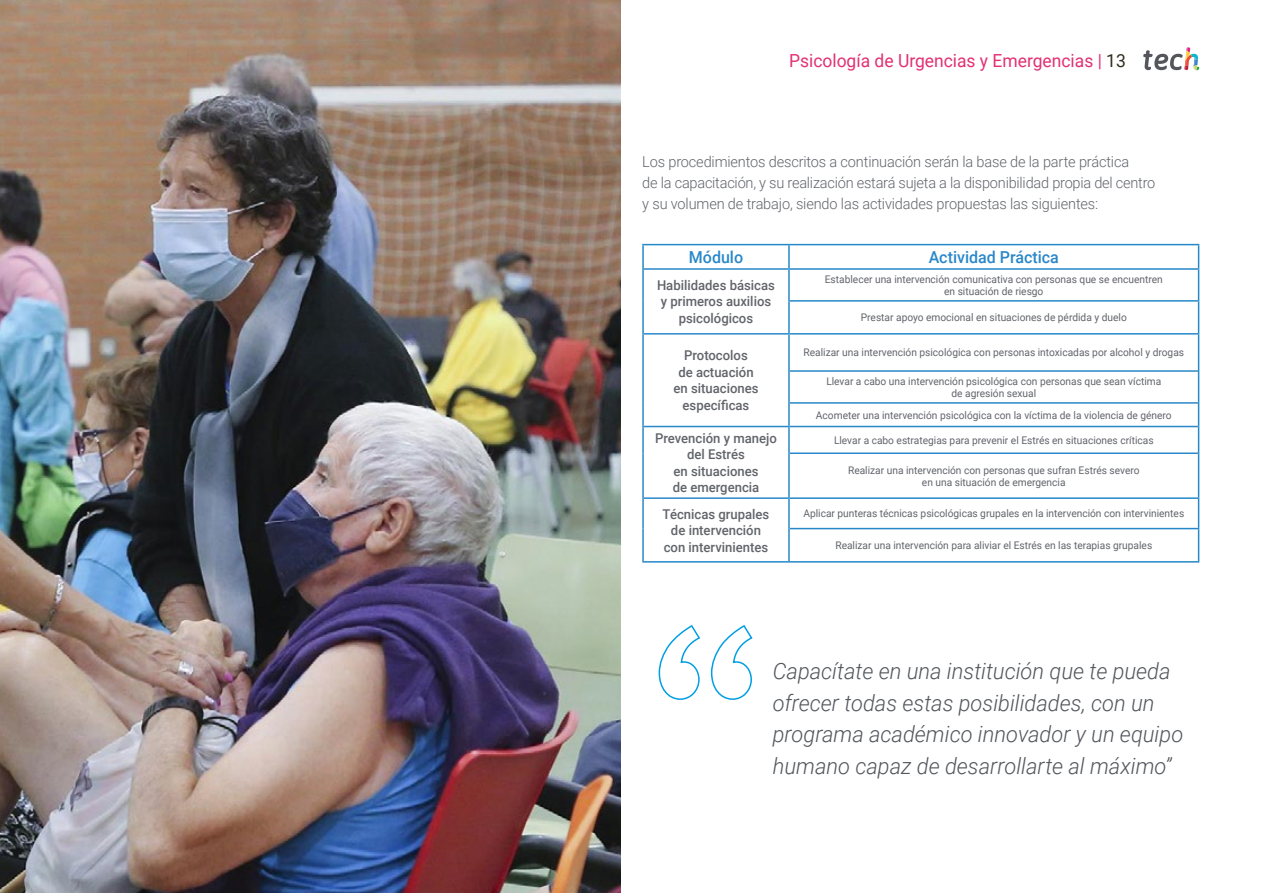
<style>
.page{position:relative;width:1263px;height:893px;background:#fff}
.page>*{position:absolute;margin:0;border:0;box-sizing:border-box;transform-origin:0 0}
.t1{font:italic 300 22.5px/31.5px "Roboto";color:#52555b}
.t2{font:18px "Roboto";color:#e23074}
.t3{font:500 16.5px "Roboto";color:#2988c9}
.t4{font:300 15px/21px "Roboto";letter-spacing:-.01em;color:#61646a}
.t5{font:500 13.5px/16.5px "Roboto";color:#61646a;text-align:center}
.t6{font:10.5px/12px "Roboto";color:#61646a;text-align:center}
.s1{color:#312e20}
</style>
<div class="page">
<svg style="left:658px;top:625px;width:95px;height:75px"></svg>
<svg style="left:1143px;top:47px;width:56px;height:24px"></svg>
<hr style="left:642px;top:561px;width:147px;height:2px;background:#2488c9">
<hr style="left:642px;top:427px;width:2px;height:26px;background:#2988c9">
<hr style="left:788px;top:427px;width:2px;height:26px;background:#2988c9">
<hr style="left:642px;top:453px;width:2px;height:45px;background:#2988c9">
<hr style="left:788px;top:453px;width:2px;height:45px;background:#2988c9">
<hr style="left:642px;top:498px;width:2px;height:31px;background:#2988c9">
<hr style="left:788px;top:498px;width:2px;height:31px;background:#2988c9">
<hr style="left:642px;top:529px;width:2px;height:32px;background:#2988c9">
<hr style="left:788px;top:529px;width:2px;height:32px;background:#2988c9">
<hr style="left:790px;top:370px;width:408px;height:2px;background:#2988c9">
<hr style="left:790px;top:402px;width:408px;height:2px;background:#2988c9">
<hr style="left:790px;top:426px;width:408px;height:1px;background:#2988c9">
<hr style="left:790px;top:452px;width:408px;height:2px;background:#2988c9">
<hr style="left:644px;top:268px;width:144px;height:2px;background:#2988c9">
<hr style="left:642px;top:269px;width:2px;height:32px;background:#2488c9">
<hr style="left:642px;top:301px;width:2px;height:32px;background:#2488c9">
<hr style="left:788px;top:270px;width:2px;height:30px;background:#2988c9">
<hr style="left:644px;top:497px;width:144px;height:2px;background:#2988c9">
<hr style="left:642px;top:244px;width:147px;height:1px;background:#2488c9">
<hr style="left:642px;top:245px;width:2px;height:24px;background:#2488c9">
<hr style="left:789px;top:244px;width:410px;height:1px;background:#2488c9">
<hr style="left:788px;top:245px;width:2px;height:23px;background:#2488c9">
<svg style="left:1198px;top:245px;width:1px;height:23px"></svg>
<hr style="left:788px;top:268px;width:411px;height:2px;background:#2488c9">
<hr style="left:1198px;top:270px;width:1px;height:30px;background:#2488c9">
<hr style="left:788px;top:302px;width:2px;height:31px;background:#2488c9">
<hr style="left:1198px;top:302px;width:1px;height:31px;background:#2488c9">
<hr style="left:1198px;top:335px;width:1px;height:36px;background:#2488c9">
<hr style="left:790px;top:497px;width:409px;height:2px;background:#2488c9">
<hr style="left:790px;top:528px;width:409px;height:1px;background:#2488c9">
<hr style="left:789px;top:561px;width:410px;height:2px;background:#2488c9">
<hr style="left:788px;top:300px;width:411px;height:2px;background:#2488c9">
<hr style="left:790px;top:333px;width:409px;height:2px;background:#2488c9">
<hr style="left:1198px;top:371px;width:1px;height:32px;background:#2488c9">
<svg style="left:1198px;top:403px;width:1px;height:50px"></svg>
<hr style="left:1198px;top:453px;width:1px;height:44px;background:#2488c9">
<svg style="left:1198px;top:499px;width:1px;height:29px"></svg>
<hr style="left:1198px;top:529px;width:1px;height:32px;background:#2488c9">
<hr style="left:642px;top:333px;width:148px;height:2px;background:#2988c9">
<hr style="left:642px;top:335px;width:2px;height:36px;background:#2988c9">
<hr style="left:788px;top:335px;width:2px;height:36px;background:#2988c9">
<hr style="left:642px;top:371px;width:2px;height:32px;background:#2988c9">
<hr style="left:788px;top:371px;width:2px;height:32px;background:#2988c9">
<hr style="left:642px;top:403px;width:2px;height:23px;background:#2988c9">
<hr style="left:788px;top:403px;width:2px;height:23px;background:#2988c9">
<hr style="left:642px;top:426px;width:148px;height:1px;background:#2988c9">
<img style="left:0;top:0;width:621px;height:893px">
<h2 class="t2" style="left:789px;top:48px;width:338px">Psicología de Urgencias y Emergencias | <span class="s1">13</span></h2>
<p class="t4" style="left:642px;top:151px;width:515px">Los procedimientos descritos a continuación serán la base de la parte práctica<br>de la capacitación, y su realización estará sujeta a la disponibilidad propia del centro y su volumen de trabajo, siendo las actividades propuestas las siguientes:</p>
<h3 class="t3" style="left:689px;top:246px;width:56px">Módulo</h3>
<h3 class="t3" style="left:929px;top:246px;width:132px">Actividad Práctica</h3>
<p class="t5" style="left:657px;top:276px;width:119px">Habilidades básicas y primeros auxilios psicológicos</p>
<p class="t6" style="left:825px;top:273px;width:339px">Establecer una intervención comunicativa con personas que se encuentren en situación de riesgo</p>
<p class="t6" style="left:861px;top:311px;width:267px">Prestar apoyo emocional en situaciones de pérdida y duelo</p>
<p class="t5" style="left:673px;top:347px;width:87px">Protocolos<br>de actuación en situaciones específicas</p>
<p class="t6" style="left:803px;top:346px;width:382px">Realizar una intervención psicológica con personas intoxicadas por alcohol y drogas</p>
<p class="t6" style="left:826px;top:375px;width:336px">Llevar a cabo una intervención psicológica con personas que sean víctima de agresión sexual</p>
<p class="t6" style="left:816px;top:408px;width:357px">Acometer una intervención psicológica con la víctima de la violencia de género</p>
<p class="t5" style="left:655px;top:429px;width:123px">Prevención y manejo del Estrés<br>en situaciones<br>de emergencia</p>
<p class="t6" style="left:834px;top:434px;width:321px">Llevar a cabo estrategias para prevenir el Estrés en situaciones críticas</p>
<p class="t6" style="left:848px;top:463px;width:293px">Realizar una intervención con personas que sufran Estrés severo en una situación de emergencia</p>
<p class="t5" style="left:663px;top:505px;width:108px">Técnicas grupales de intervención con intervinientes</p>
<p class="t6" style="left:803px;top:507px;width:382px">Aplicar punteras técnicas psicológicas grupales en la intervención con intervinientes</p>
<p class="t6" style="left:835px;top:539px;width:318px">Realizar una intervención para aliviar el Estrés en las terapias grupales</p>
<h1 class="t1" style="left:773px;top:655px;width:412px">Capacítate en una institución que te pueda ofrecer todas estas posibilidades, con un programa académico innovador y un equipo humano capaz de desarrollarte al máximo”</h1>
</div>
